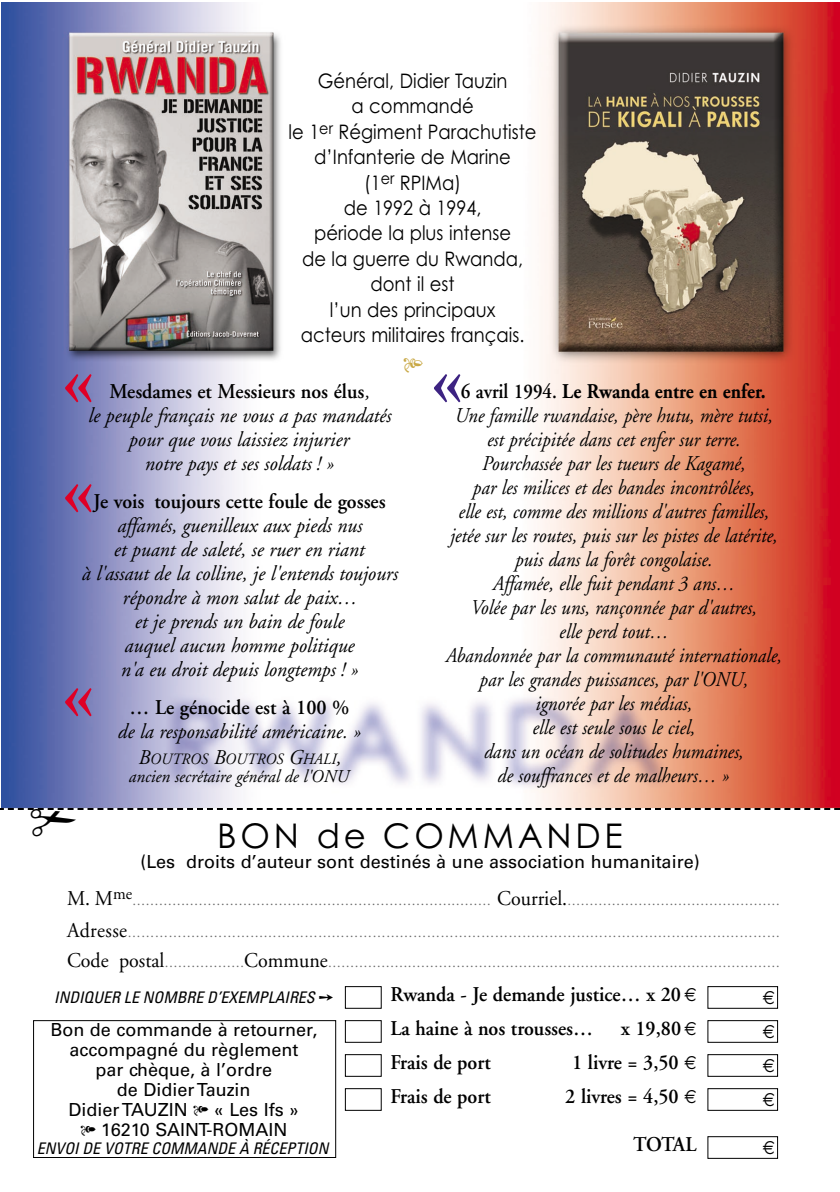
<style>
.page{position:relative;width:840px;height:1192px;background:#fff}
.page>*{position:absolute;margin:0;border:0;box-sizing:border-box;transform-origin:0 0}
.t1{font:600 80px/110px "Adobe Garamond";color:#df0026}
.t2{font:600 80px "Adobe Garamond";color:#3d2382}
.t3{font:34px "Century Gothic";letter-spacing:.11em;color:#000}
.t4{font:italic 21px/24px "Adobe Garamond";color:#000;text-align:center;scale:.9 1}
.t5{font:italic 21px/24px "Adobe Garamond";color:#000;text-align:center;scale:.95 1}
.t6{font:600 21px/34px "Adobe Garamond";color:#000;scale:.95 1}
.t7{font:20px/25.4px "Century Gothic";color:#000;text-align:center;scale:.9 1}
.t8{font:19px/34px "Euro Sans";color:#000;text-align:justify;scale:.85 1}
.t9{font:18px/20px "Univers";color:#000;text-align:center}
.t10{font:italic 18px "Adobe Garamond";color:#000;scale:.95 1}
.t11{font:italic condensed 16px "Univers";color:#000}
.t12{font:italic 15.8px "Adobe Garamond";color:#000;scale:.95 1}
.t13{font:14px/30px "Adobe Garamond";color:#6a6a6a;scale:.95 1}
.s1{font-weight:600;font-style:normal}
.s2{font-size:21px}
.s3{font-weight:700;font-style:normal}
.s4{font-size:21px;color:#000}
.s5{font-family:"Euro Sans";font-weight:400;font-size:19px}
</style>
<div class="page">
<img style="left:1px;top:2px;width:839px;height:806px">
<div style="left:345px;top:986px;width:37px;height:23px;border:1px solid #000"></div>
<div style="left:345px;top:1020px;width:37px;height:23px;border:1px solid #000"></div>
<div style="left:345px;top:1054px;width:37px;height:23px;border:1px solid #000"></div>
<div style="left:345px;top:1088px;width:37px;height:23px;border:1px solid #000"></div>
<div style="left:707px;top:986px;width:71px;height:23px;border:1px solid #000"></div>
<div style="left:707px;top:1020px;width:71px;height:23px;border:1px solid #000"></div>
<div style="left:707px;top:1054px;width:71px;height:23px;border:1px solid #000"></div>
<div style="left:707px;top:1088px;width:71px;height:23px;border:1px solid #000"></div>
<div style="left:707px;top:1136px;width:71px;height:23px;border:1px solid #000"></div>
<div style="left:33px;top:1020px;width:303px;height:138px;border:1px solid #000"></div>
<svg style="left:0;top:808px;width:840px;height:2px"></svg>
<svg style="left:404px;top:358px;width:19px;height:15px"></svg>
<p class="t7" style="left:289px;top:70px;width:277px">Général, Didier Tauzin<br>a commandé<br>le 1<sup>er</sup> Régiment Parachutiste d’Infanterie de Marine<br>(1<sup>er</sup> RPIMa)<br>de 1992 à 1994,<br>période la plus intense<br>de la guerre du Rwanda, dont il est<br>l’un des principaux<br>acteurs militaires français.</p>
<p class="t5" style="left:88px;top:381px;width:321px"><span class="s1">Mesdames et Messieurs nos élus</span>,<br>le peuple français ne vous a pas mandatés pour que vous laissiez injurier<br>notre pays et ses soldats ! »</p>
<p class="t6" style="left:93px;top:486px;width:309px">Je vois toujours cette foule de gosses</p>
<p class="t5" style="left:81px;top:515px;width:334px">affamés, guenilleux aux pieds nus<br>et puant de saleté, se ruer en riant<br>à l'assaut de la colline, je l'entends toujours répondre à mon salut de paix…<br>et je prends un bain de foule<br>auquel aucun homme politique<br>n'a eu droit depuis longtemps ! »</p>
<p class="t6" style="left:130px;top:692px;width:233px">… Le génocide est à 100 %</p>
<p class="t5" style="left:117px;top:721px;width:257px">de la responsabilité américaine. »</p>
<p class="t12" style="left:138px;top:753px;width:215px"><span class="s2">B</span>OUTROS <span class="s2">B</span>OUTROS <span class="s2">G</span>HALI<span class="s2">,</span></p>
<p class="t10" style="left:128px;top:769px;width:233px">ancien secrétaire général de l'ONU</p>
<h1 class="t1" style="left:61px;top:332px;width:35px">« «</h1>
<h1 class="t2" style="left:430px;top:347px;width:35px">«</h1>
<p class="t4" style="left:445px;top:381px;width:375px"><span class="s1">6 avril 1994.</span> <span class="s3">Le Rwanda entre en enfer.<br></span>Une famille rwandaise, père hutu, mère tutsi, est précipitée dans cet enfer sur terre.<br>Pourchassée par les tueurs de Kagamé,<br>par les milices et des bandes incontrôlées,<br>elle est, comme des millions d'autres familles, jetée sur les routes, puis sur les pistes de latérite, puis dans la forêt congolaise.<br>Affamée, elle fuit pendant 3 ans…<br>Volée par les uns, rançonnée par d'autres,<br>elle perd tout…<br>Abandonnée par la communauté internationale, par les grandes puissances, par l'ONU,<br>ignorée par les médias,<br>elle est seule sous le ciel,<br>dans un océan de solitudes humaines,<br>de souffrances et de malheurs… »</p>
<h1 class="t1" style="left:61px;top:646px;width:35px">«</h1>
<h2 class="t3" style="left:217px;top:823px;width:407px">BON de COMMANDE</h2>
<p class="t9" style="left:140px;top:853px;width:561px">(Les droits d’auteur sont destinés à une association humanitaire)</p>
<p class="t13" style="left:67px;top:886px;width:752px"><span class="s4">M. M</span><sup>me</sup>……………………………………………………………………… <span class="s4">Courriel.</span>…………………………………………</p>
<p class="t13" style="left:67px;top:918px;width:752px"><span class="s4">Adresse</span>………………………………………………………………………………………………………………………………<br><span class="s4">Code postal</span>………………<span class="s4">Commune</span>…………………………………………………………………………………………</p>
<p class="t6" style="left:390px;top:980px;width:324px">Rwanda - Je demande justice… x 20 <span class="s5">€<br></span>La haine à nos trousses…</p>
<p class="t8" style="left:763px;top:981px;width:16px">€ € € €</p>
<p class="t8" style="left:763px;top:1131px;width:16px">€</p>
<p class="t11" style="left:54px;top:992px;width:281px">INDIQUER LE NOMBRE D’EXEMPLAIRES ➙</p>
<p class="t6" style="left:621px;top:1014px;width:81px">x 19,80 <span class="s5">€</span></p>
<p class="t9" style="left:50px;top:1021px;width:269px">Bon de commande à retourner, accompagné du règlement<br>par chèque, à l’ordre<br>de Didier Tauzin<br>Didier TAUZIN ✸ « Les Ifs »<br>✸ 16210 SAINT-ROMAIN</p>
<p class="t11" style="left:37px;top:1143px;width:293px">ENVOI DE VOTRE COMMANDE À RÉCEPTION</p>
<p class="t6" style="left:390px;top:1048px;width:107px">Frais de port</p>
<p class="t6" style="left:572px;top:1048px;width:132px">1 livre = 3,50 <span class="s5">€</span></p>
<p class="t6" style="left:390px;top:1082px;width:107px">Frais de port</p>
<p class="t6" style="left:565px;top:1082px;width:140px">2 livres = 4,50 <span class="s5">€</span></p>
<p class="t6" style="left:633px;top:1130px;width:68px">TOTAL</p>
</div>
